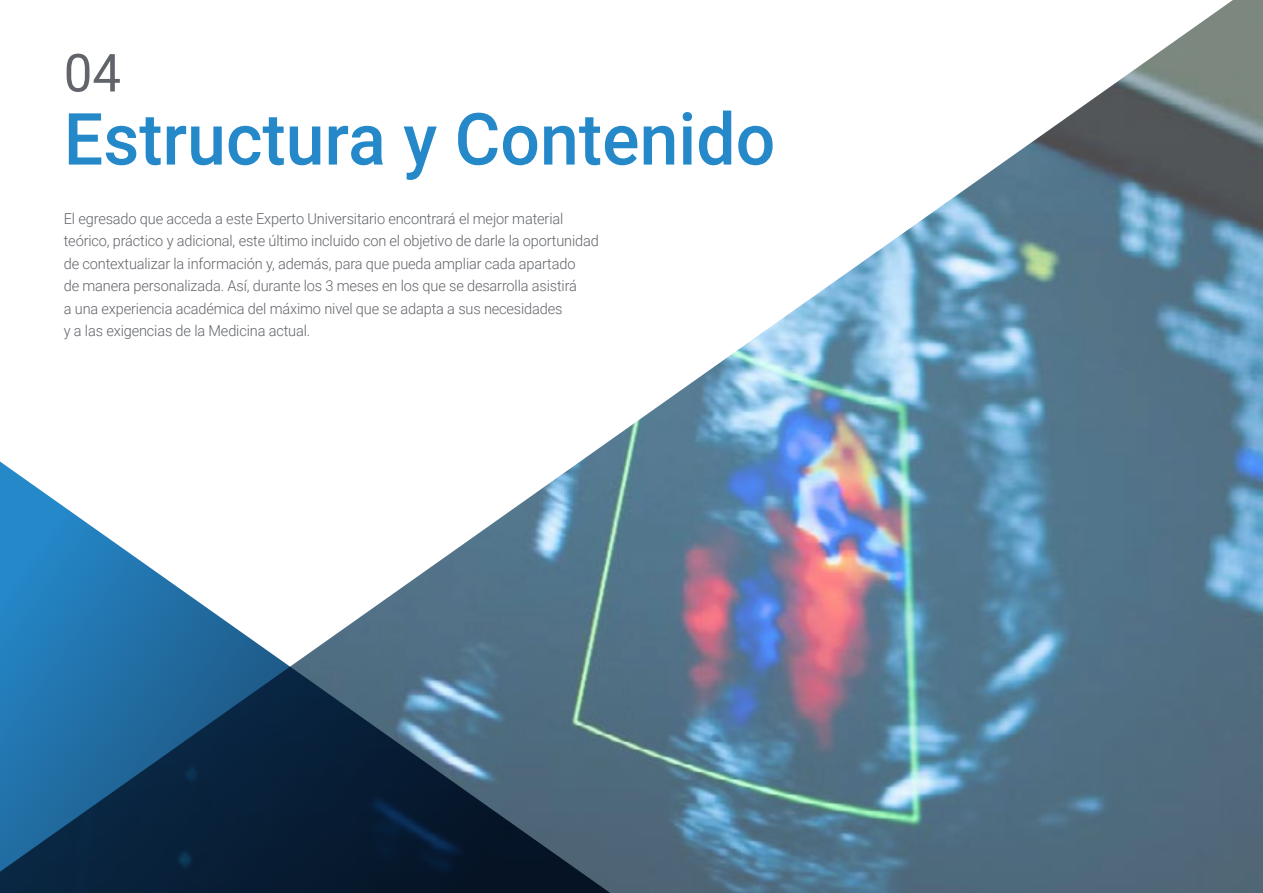
<style>
.page{position:relative;width:1263px;height:893px;background:#fff}
.page>*{position:absolute;margin:0;border:0;box-sizing:border-box;transform-origin:0 0}
.t1{font:500 72px "Roboto";color:#2488c9}
.t2{font:52.5px "Roboto";color:#61646a}
.t3{font:300 15px/22.5px "Roboto";letter-spacing:-.01em;color:#61646a}
</style>
<div class="page">
<img style="left:602px;top:0;width:661px;height:893px">
<svg style="left:0;top:446px;width:640px;height:447px"></svg>
<h2 class="t2" style="left:64px;top:36px;width:59px">04</h2>
<h1 class="t1" style="left:64px;top:89px;width:713px">Estructura y Contenido</h1>
<p class="t3" style="left:64px;top:207px;width:537px">El egresado que acceda a este Experto Universitario encontrará el mejor material teórico, práctico y adicional, este último incluido con el objetivo de darle la oportunidad de contextualizar la información y, además, para que pueda ampliar cada apartado<br>de manera personalizada. Así, durante los 3 meses en los que se desarrolla asistirá<br>a una experiencia académica del máximo nivel que se adapta a sus necesidades<br>y a las exigencias de la Medicina actual.</p>
</div>
